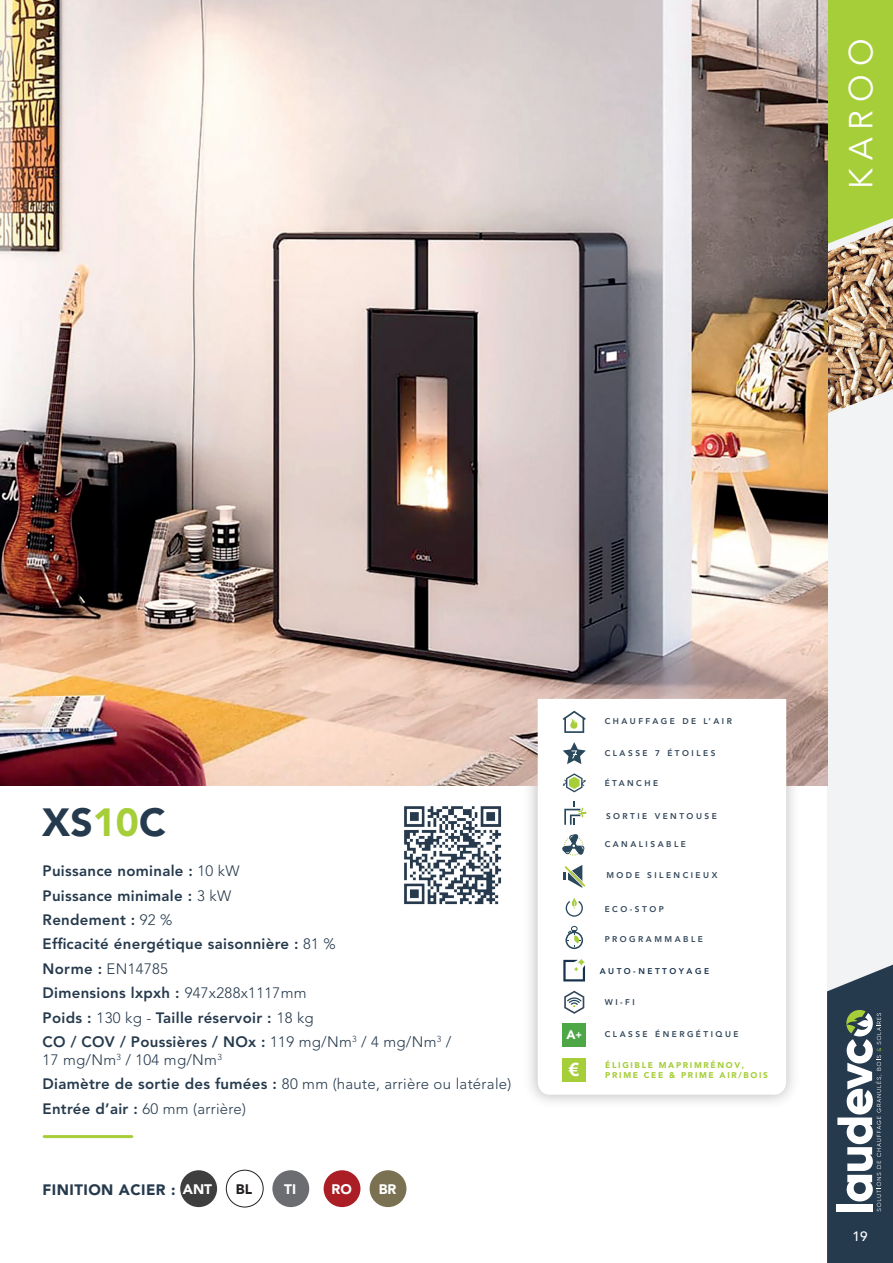
<style>
.page{position:relative;width:893px;height:1263px;background:#fff}
.page>*{position:absolute;margin:0;border:0;box-sizing:border-box;transform-origin:0 0}
.t1{font:900 39px "Avenir LT Std";color:#263a4d}
.t2{font:33px "Avenir LT Std";letter-spacing:.25em;color:#fff}
.t3{font:700 18.3px "Arial";color:#fff}
.t4{font:800 15px/24.3px "Avenir LT Std";letter-spacing:.02em;color:#263a4d}
.t5{font:300 15px/24.5px "Avenir LT Std";letter-spacing:.02em;color:#263a4d}
.t6{font:900 15px "Avenir LT Std";letter-spacing:.03em;color:#263a4d}
.t7{font:900 13.8px "Avenir LT Std";color:#fff}
.t8{font:900 13.8px "Avenir LT Std";color:#231f20}
.t9{font:500 13.5px "Avenir LT Std";color:#fff}
.t10{font:900 12.45px "Avenir LT Std";color:#fff}
.t11{font:800 8.25px "Avenir LT Std";letter-spacing:.3em;color:#34485c}
.t12{font:900 8.25px/9.9px "Avenir LT Std";letter-spacing:.2em;color:#a6ce39}
.t13{font:800 8.25px "Avenir LT Std";letter-spacing:.3em;color:#18324d}
.s1{color:#a6ce39}
.s2{font-weight:300}
.s3{font-weight:800}
.s4{font-size:9.9px}
</style>
<div class="page">
<div style="left:827px;top:26px;width:66px;height:1039px;background:#f2f3f4"></div>
<div style="left:827px;top:0;width:66px;height:221px;background:#a6ce39"></div>
<img style="left:827px;top:221px;width:66px;height:193px">
<svg style="left:827px;top:964px;width:66px;height:299px"></svg>
<img style="left:0;top:0;width:827px;height:786px">
<hr style="left:44px;top:1135px;width:88px;height:3px;background:#a6ce39">
<div style="left:180px;top:1170px;width:37px;height:37px;background:#3e3e3f;border-radius:50%"></div>
<div style="left:226px;top:1170px;width:37px;height:37px;border:1px solid #231f20;border-radius:50%"></div>
<div style="left:272px;top:1170px;width:37px;height:37px;background:#6c6d70;border-radius:50%"></div>
<div style="left:324px;top:1170px;width:36px;height:37px;background:#ac1e25;border-radius:50%"></div>
<div style="left:370px;top:1170px;width:36px;height:37px;background:#797151;border-radius:50%"></div>
<img style="left:518px;top:679px;width:288px;height:423px">
<svg style="left:538px;top:699px;width:248px;height:396px"></svg>
<svg style="left:563px;top:711px;width:23px;height:22px"></svg>
<svg style="left:563px;top:742px;width:23px;height:22px"></svg>
<svg style="left:563px;top:773px;width:23px;height:19px"></svg>
<div style="left:563px;top:1023px;width:23px;height:23px;background:#4ea746"></div>
<svg style="left:565px;top:926px;width:18px;height:23px"></svg>
<svg style="left:566px;top:897px;width:17px;height:20px"></svg>
<svg style="left:564px;top:991px;width:20px;height:23px"></svg>
<svg style="left:563px;top:960px;width:22px;height:21px"></svg>
<svg style="left:564px;top:801px;width:23px;height:24px"></svg>
<svg style="left:563px;top:865px;width:24px;height:23px"></svg>
<svg style="left:562px;top:834px;width:22px;height:21px"></svg>
<div style="left:563px;top:1058px;width:23px;height:23px;background:#a6ce39"></div>
<img style="left:404px;top:806px;width:98px;height:99px">
<h2 class="t2" style="left:842px;top:189px;width:153px;rotate:-90deg">KAROO</h2>
<h1 class="t1" style="left:42px;top:799px;width:125px">XS<span class="s1">10</span>C</h1>
<p class="t4" style="left:43px;top:859px;width:410px">Puissance nominale : <span class="s2">10 kW<br></span>Puissance minimale : <span class="s2">3 kW<br></span>Rendement : <span class="s2">92 %<br></span>Efficacité énergétique saisonnière : <span class="s2">81 %<br></span>Norme : <span class="s2">EN14785<br></span>Dimensions lxpxh : <span class="s2">947x288x1117mm<br></span>Poids : <span class="s2">130 kg -</span> Taille réservoir : <span class="s2">18 kg<br></span>CO / COV / Poussières / NOx : <span class="s2">119 mg/Nm</span><sup>3</sup> <span class="s2">/ 4 mg/Nm</span><sup>3</sup> <span class="s2">/</span></p>
<p class="t5" style="left:43px;top:1047px;width:470px">17 mg/Nm<sup>3</sup> / 104 mg/Nm<sup>3<br></sup><span class="s3">Diamètre de sortie des fumées :</span> 80 mm (haute, arrière ou latérale)<br><span class="s3">Entrée d’air :</span> 60 mm (arrière)</p>
<p class="t6" style="left:43px;top:1181px;width:134px">FINITION ACIER :</p>
<p class="t7" style="left:183px;top:1181px;width:31px">ANT</p>
<p class="t8" style="left:236px;top:1181px;width:18px">BL</p>
<p class="t7" style="left:284px;top:1181px;width:13px">TI</p>
<p class="t7" style="left:332px;top:1181px;width:22px">RO</p>
<p class="t7" style="left:379px;top:1181px;width:19px">BR</p>
<p class="t11" style="left:605px;top:716px;width:129px">CHAUFFAGE DE L’AIR</p>
<p class="t11" style="left:605px;top:748px;width:112px">CLASSE 7 ÉTOILES</p>
<p class="t11" style="left:605px;top:778px;width:55px">ÉTANCHE</p>
<p class="t11" style="left:606px;top:811px;width:112px">SORTIE VENTOUSE</p>
<p class="t11" style="left:605px;top:839px;width:83px">CANALISABLE</p>
<p class="t11" style="left:606px;top:870px;width:112px">MODE SILENCIEUX</p>
<p class="t11" style="left:605px;top:905px;width:61px">ECO-STOP</p>
<p class="t11" style="left:605px;top:934px;width:100px">PROGRAMMABLE</p>
<p class="t13" style="left:600px;top:966px;width:111px">AUTO-NETTOYAGE</p>
<p class="t11" style="left:605px;top:997px;width:32px">WI-FI</p>
<p class="t10" style="left:567px;top:1027px;width:17px">A<span class="s4">+</span></p>
<p class="t11" style="left:605px;top:1029px;width:135px">CLASSE ÉNERGÉTIQUE</p>
<p class="t3" style="left:569px;top:1057px;width:12px">€</p>
<p class="t12" style="left:605px;top:1060px;width:164px">ÉLIGIBLE MAPRIMRÉNOV,<br>PRIME CEE &amp; PRIME AIR/BOIS</p>
<p class="t9" style="left:852px;top:1229px;width:17px">19</p>
</div>
